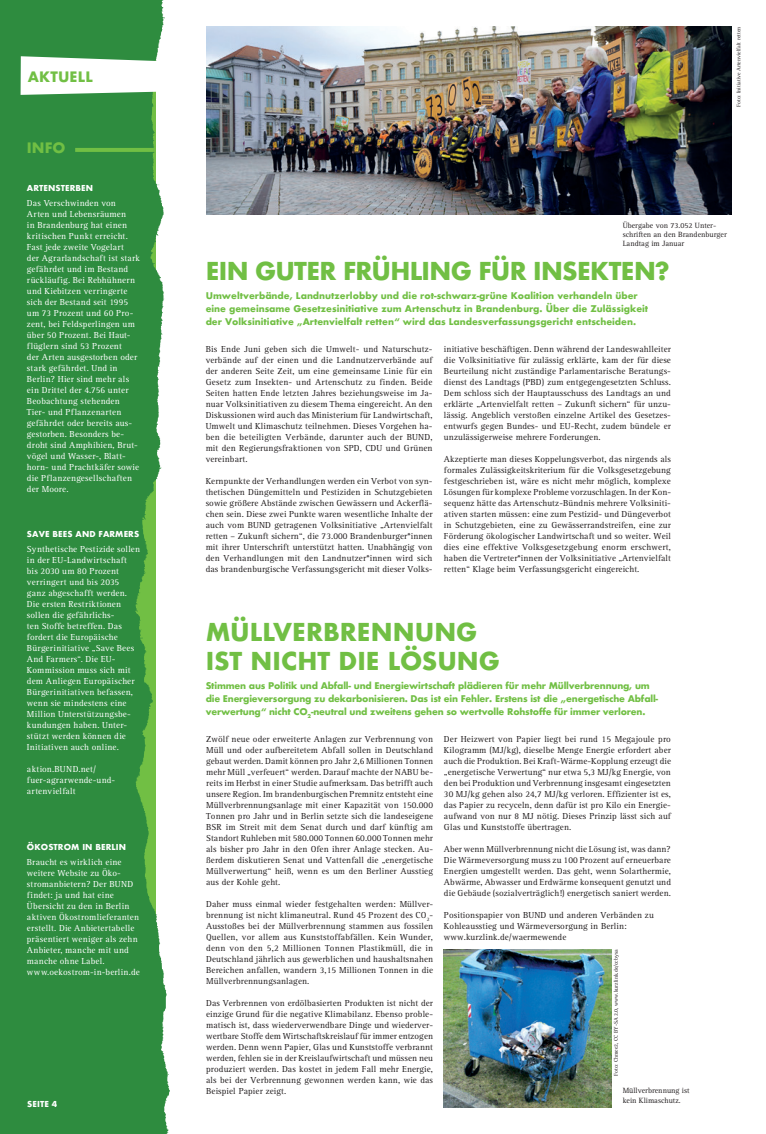
<style>
.page{position:relative;width:766px;height:1134px;background:#fff}
.page>*{position:absolute;margin:0;border:0;box-sizing:border-box;transform-origin:0 0}
.t1{font:700 24px/28.8px "Futura";letter-spacing:-.015em;color:#71bf44}
.t2{font:700 14px "Futura";letter-spacing:.01em;color:#71bf44}
.t3{font:9px/11px "Rotis Serif";letter-spacing:.01em;color:#231f20;text-align:justify}
.t4{font:9px/11px "Rotis Serif";letter-spacing:.025em;color:#fff}
.t5{font:700 9px/13px "Futura";letter-spacing:-.02em;color:#71bf44}
.t6{font:700 9px/13px "Futura";color:#71bf44}
.t7{font:700 8px "Futura";letter-spacing:.01em;color:#fff}
.t8{font:7.8px/9.2px "Rotis Serif";color:#231f20}
.t9{font:5.5px "Rotis Serif";color:#231f20}
</style>
<div class="page">
<img style="left:0;top:0;width:170px;height:1134px">
<svg style="left:21px;top:56px;width:149px;height:39px"></svg>
<hr style="left:75px;top:148px;width:79px;height:4px;background:#71bf44">
<img style="left:206px;top:27px;width:524px;height:187px">
<img style="left:444px;top:950px;width:167px;height:157px">
<h2 class="t2" style="left:28px;top:67px;width:66px">AKTUELL</h2>
<h2 class="t2" style="left:27px;top:138px;width:40px">INFO</h2>
<p class="t7" style="left:27px;top:182px;width:68px">ARTENSTERBEN</p>
<p class="t4" style="left:27px;top:198px;width:114px">Das Verschwinden von<br>Arten und Lebensräumen<br>in Brandenburg hat einen kritischen Punkt erreicht.<br>Fast jede zweite Vogelart<br>der Agrarlandschaft ist stark gefährdet und im Bestand rückläufig. Bei Rebhühnern und Kiebitzen verringerte sich der Bestand seit 1995 um 73 Prozent und 60 Pro&shy;zent, bei Feldsperlingen um über 50 Prozent. Bei Haut&shy;flüglern sind 53 Prozent<br>der Arten ausgestorben oder stark gefährdet. Und in<br>Berlin? Hier sind mehr als ein Drittel der 4.756 unter<br>Beobachtung stehenden<br>Tier- und Pflanzenarten gefährdet oder bereits aus&shy;gestorben. Besonders be&shy;droht sind Amphibien, Brut&shy;vögel und Wasser-, Blatt&shy;horn- und Prachtkäfer sowie die Pflanzengesellschaften der Moore.</p>
<p class="t7" style="left:27px;top:528px;width:114px">SAVE BEES AND FARMERS</p>
<p class="t4" style="left:27px;top:544px;width:115px">Synthetische Pestizide sollen in der EU-Landwirtschaft bis 2030 um 80 Prozent verringert und bis 2035 ganz abgeschafft werden.<br>Die ersten Restriktionen sollen die gefährlichs-<br>ten Stoffe betreffen. Das fordert die Europäische<br>Bürgerinitiative „Save Bees<br>And Farmers“. Die EU-<br>Kommission muss sich mit dem Anliegen Europäischer<br>Bürgerinitiativen befassen, wenn sie mindestens eine<br>Million Unterstützungsbe&shy;kundungen haben. Unter&shy;stützt werden können die<br>Initiativen auch online.</p>
<p class="t4" style="left:27px;top:764px;width:90px">aktion.BUND.net/ fuer-agrarwende-und&shy;artenvielfalt</p>
<p class="t7" style="left:27px;top:841px;width:100px">ÖKOSTROM IN BERLIN</p>
<p class="t4" style="left:27px;top:857px;width:114px">Braucht es wirklich eine weitere Website zu Öko&shy;stromanbietern? Der BUND findet: ja und hat eine<br>Übersicht zu den in Berlin aktiven Ökostromlieferanten erstellt. Die Anbietertabelle präsentiert weniger als zehn<br>Anbieter, manche mit und manche ohne Label. www.oekostrom-in-berlin.de</p>
<p class="t7" style="left:27px;top:1098px;width:32px">SEITE 4</p>
<p class="t9" style="left:735px;top:107px;width:81px;rotate:-90deg">Foto: Initiative Artenvielfalt retten</p>
<p class="t8" style="left:622px;top:221px;width:105px">Übergabe von 73.052 Unter&shy;schriften an den Brandenburger<br>Landtag im Januar</p>
<h1 class="t1" style="left:206px;top:256px;width:465px">EIN GUTER FRÜHLING FÜR INSEKTEN?</h1>
<p class="t6" style="left:206px;top:289px;width:444px">Umweltverbände, Landnutzerlobby und die rot-schwarz-grüne Koalition verhandeln über eine gemeinsame Gesetzesinitiative zum Artenschutz in Brandenburg. Über die Zulässigkeit der Volksinitiative „Artenvielfalt retten“ wird das Landesverfassungsgericht entscheiden.</p>
<p class="t3" style="left:206px;top:344px;width:228px">Bis Ende Juni geben sich die Umwelt- und Naturschutz&shy;verbände auf der einen und die Landnutzerverbände auf der anderen Seite Zeit, um eine gemeinsame Linie für ein Gesetz zum Insekten- und Artenschutz zu finden. Beide Seiten hatten Ende letzten Jahres beziehungsweise im Ja&shy;nuar Volksinitiativen zu diesem Thema eingereicht. An den Diskussionen wird auch das Ministerium für Landwirtschaft, Umwelt und Klimaschutz teilnehmen. Dieses Vorgehen ha&shy;ben die beteiligten Verbände, darunter auch der BUND, mit den Regierungsfraktionen von SPD, CDU und Grünen vereinbart.</p>
<p class="t3" style="left:206px;top:476px;width:228px">Kernpunkte der Verhandlungen werden ein Verbot von syn&shy;thetischen Düngemitteln und Pestiziden in Schutzgebieten sowie größere Abstände zwischen Gewässern und Ackerflä&shy;chen sein. Diese zwei Punkte waren wesentliche Inhalte der auch vom BUND getragenen Volksinitiative „Artenvielfalt retten – Zukunft sichern“, die 73.000 Brandenburger*innen mit ihrer Unterschrift unterstützt hatten. Unabhängig von den Verhandlungen mit den Landnutzer*innen wird sich das brandenburgische Verfassungsgericht mit dieser Volks-</p>
<p class="t3" style="left:444px;top:344px;width:228px">initiative beschäftigen. Denn während der Landeswahlleiter die Volksinitiative für zulässig erklärte, kam der für diese Beurteilung nicht zuständige Parlamentarische Beratungs&shy;dienst des Landtags (PBD) zum entgegengesetzten Schluss.<br>Dem schloss sich der Hauptausschuss des Landtags an und erklärte „Artenvielfalt retten – Zukunft sichern“ für unzu&shy;lässig. Angeblich verstoßen einzelne Artikel des Gesetzes&shy;entwurfs gegen Bundes- und EU-Recht, zudem bündele er unzulässigerweise mehrere Forderungen.</p>
<p class="t3" style="left:444px;top:454px;width:228px">Akzeptierte man dieses Koppelungsverbot, das nirgends als formales Zulässigkeitskriterium für die Volksgesetzgebung festgeschrieben ist, wäre es nicht mehr möglich, komplexe Lösungen für komplexe Probleme vorzuschlagen. In der Kon&shy;sequenz hätte das Artenschutz-Bündnis mehrere Volksiniti&shy;ativen starten müssen: eine zum Pestizid- und Düngeverbot in Schutzgebieten, eine zu Gewässerrandstreifen, eine zur Förderung ökologischer Landwirtschaft und so weiter. Weil dies eine effektive Volksgesetzgebung enorm erschwert, haben die Vertreter*innen der Volksinitiative „Artenvielfalt retten“ Klage beim Verfassungsgericht eingereicht.</p>
<h1 class="t1" style="left:206px;top:618px;width:296px">MÜLLVERBRENNUNG<br>IST NICHT DIE LÖSUNG</h1>
<p class="t5" style="left:206px;top:679px;width:454px">Stimmen aus Politik und Abfall- und Energiewirtschaft plädieren für mehr Müllverbrennung, um die Energieversorgung zu dekarbonisieren. Das ist ein Fehler. Erstens ist die „energetische Abfall&shy;verwertung“ nicht CO<sub>2</sub>-neutral und zweitens gehen so wertvolle Rohstoffe für immer verloren.</p>
<p class="t3" style="left:206px;top:733px;width:228px">Zwölf neue oder erweiterte Anlagen zur Verbrennung von Müll und oder aufbereitetem Abfall sollen in Deutschland gebaut werden. Damit können pro Jahr 2,6 Millionen Tonnen mehr Müll „verfeuert“ werden. Darauf machte der NABU be&shy;reits im Herbst in einer Studie aufmerksam. Das betrifft auch unsere Region. Im brandenburgischen Premnitz entsteht eine Müllverbrennungsanlage mit einer Kapazität von 150.000<br>Tonnen pro Jahr und in Berlin setzte sich die landeseigene BSR im Streit mit dem Senat durch und darf künftig am Standort Ruhleben mit 580.000 Tonnen 60.000 Tonnen mehr als bisher pro Jahr in den Ofen ihrer Anlage stecken. Au&shy;ßerdem diskutieren Senat und Vattenfall die „energetische Müllverwertung“ heiß, wenn es um den Berliner Ausstieg aus der Kohle geht.</p>
<p class="t3" style="left:206px;top:898px;width:228px">Daher muss einmal wieder festgehalten werden: Müllver&shy;brennung ist nicht klimaneutral. Rund 45 Prozent des CO<sub>2</sub>- Ausstoßes bei der Müllverbrennung stammen aus fossilen Quellen, vor allem aus Kunststoffabfällen. Kein Wunder, denn von den 5,2 Millionen Tonnen Plastikmüll, die in Deutschland jährlich aus gewerblichen und haushaltsnahen Bereichen anfallen, wandern 3,15 Millionen Tonnen in die Müllverbrennungsanlagen.</p>
<p class="t3" style="left:206px;top:997px;width:228px">Das Verbrennen von erdölbasierten Produkten ist nicht der einzige Grund für die negative Klimabilanz. Ebenso proble&shy;matisch ist, dass wiederverwendbare Dinge und wiederver&shy;wertbare Stoffe dem Wirtschaftskreislauf für immer entzogen werden. Denn wenn Papier, Glas und Kunststoffe verbrannt werden, fehlen sie in der Kreislaufwirtschaft und müssen neu produziert werden. Das kostet in jedem Fall mehr Energie, als bei der Verbrennung gewonnen werden kann, wie das Beispiel Papier zeigt.</p>
<p class="t3" style="left:444px;top:733px;width:228px">Der Heizwert von Papier liegt bei rund 15 Megajoule pro Kilogramm (MJ/kg), dieselbe Menge Energie erfordert aber auch die Produktion. Bei Kraft-Wärme-Kopplung erzeugt die „energetische Verwertung“ nur etwa 5,3 MJ/kg Energie, von den bei Produktion und Verbrennung insgesamt eingesetzten 30 MJ/kg gehen also 24,7 MJ/kg verloren. Effizienter ist es, das Papier zu recyceln, denn dafür ist pro Kilo ein Energie&shy;aufwand von nur 8 MJ nötig. Dieses Prinzip lässt sich auf Glas und Kunststoffe übertragen.</p>
<p class="t3" style="left:444px;top:843px;width:228px">Aber wenn Müllverbrennung nicht die Lösung ist, was dann?<br>Die Wärmeversorgung muss zu 100 Prozent auf erneuerbare Energien umgestellt werden. Das geht, wenn Solarthermie, Abwärme, Abwasser und Erdwärme konsequent genutzt und die Gebäude (sozialverträglich!) energetisch saniert werden.</p>
<p class="t3" style="left:444px;top:909px;width:211px;text-align:left">Positionspapier von BUND und anderen Verbänden zu<br>Kohleausstieg und Wärmeversorgung in Berlin: www.kurzlink.de/waermewende</p>
<p class="t9" style="left:612px;top:1076px;width:128px;rotate:-90deg">Foto: Chmee2, CC BY-SA 2.0, www.kurzlink.de/ccbysa</p>
<p class="t8" style="left:622px;top:1086px;width:68px">Müllverbrennung ist kein Klimaschutz.</p>
</div>
